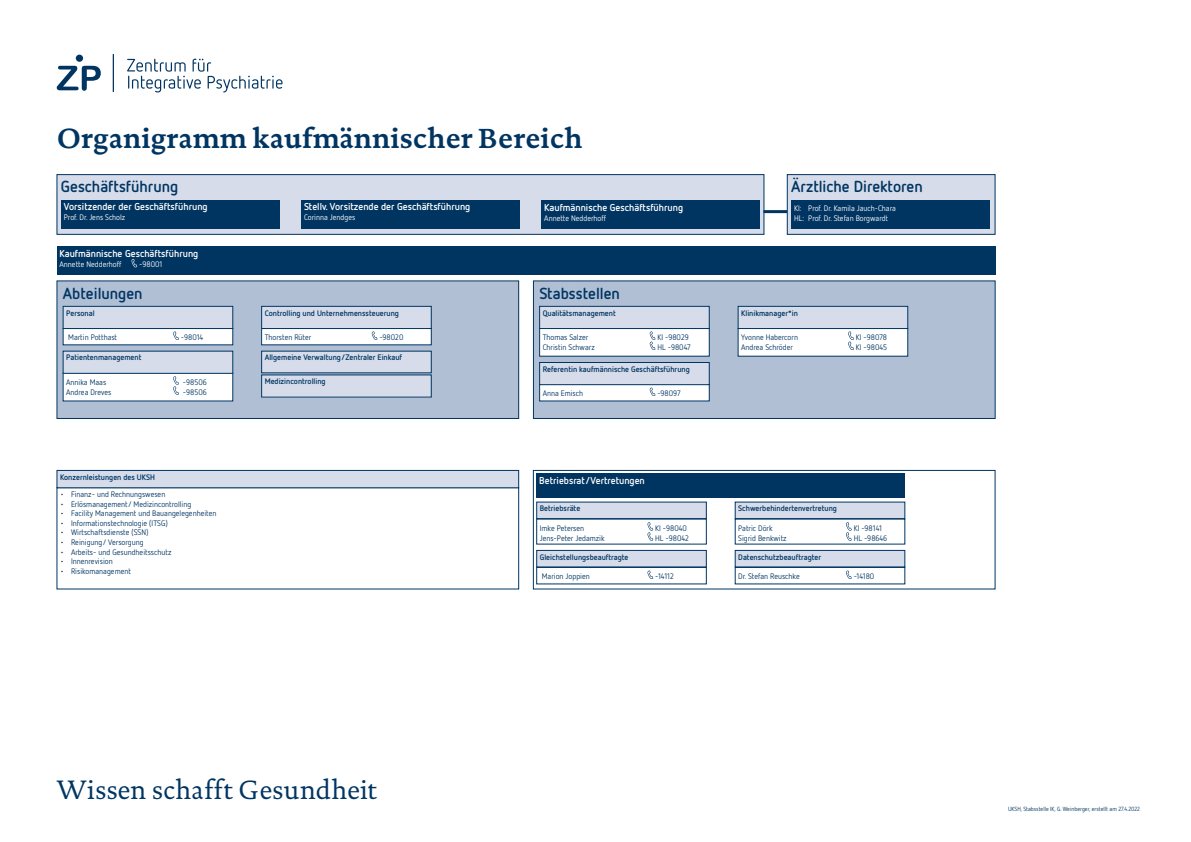
<style>
.page{position:relative;width:1191px;height:842px;background:#fff}
.page>*{position:absolute;margin:0;border:0;box-sizing:border-box;transform-origin:0 0}
.t1{font:700 28px "DTL Documenta TOT";color:#003562}
.t2{font:27px "DTL Documenta TOT";letter-spacing:.015em;color:#003562}
.t3{font:700 16px "Netto OT";color:#003562}
.t4{font:700 10px "Netto OT";color:#fff}
.t5{font:8px "Netto OT";color:#003562}
.t6{font:700 8px "Netto OT";color:#003562}
.t7{font:8px/9.6px "Netto OT";color:#fff}
.t8{font:6px "Netto OT";color:#003562}
</style>
<div class="page">
<svg style="left:56px;top:174px;width:708px;height:61px;background:#c4cedd"></svg>
<svg style="left:786px;top:174px;width:209px;height:61px;background:#c6cfde"></svg>
<div style="left:61px;top:200px;width:218px;height:28px;background:#003562"></div>
<div style="left:541px;top:200px;width:219px;height:29px;background:#003562"></div>
<div style="left:791px;top:200px;width:198px;height:29px;background:#003562"></div>
<div style="left:301px;top:200px;width:218px;height:28px;background:#003562"></div>
<hr style="left:763px;top:210px;width:24px;height:3px;background:#003562">
<div style="left:533px;top:281px;width:462px;height:137px;background:#b1bfd5"></div>
<div style="left:539px;top:328px;width:170px;height:28px;background:#fff"></div>
<svg style="left:650px;top:331px;width:5px;height:19px"></svg>
<div style="left:539px;top:306px;width:170px;height:22px;background:#d6dce9"></div>
<div style="left:539px;top:306px;width:170px;height:23px;border:1px solid #003562"></div>
<div style="left:738px;top:328px;width:169px;height:28px;background:#fff"></div>
<svg style="left:848px;top:331px;width:6px;height:19px"></svg>
<div style="left:738px;top:306px;width:169px;height:22px;background:#d6dce9"></div>
<div style="left:738px;top:306px;width:170px;height:23px;border:1px solid #003562"></div>
<div style="left:539px;top:384px;width:170px;height:17px;background:#fff"></div>
<svg style="left:650px;top:388px;width:5px;height:8px"></svg>
<div style="left:539px;top:362px;width:170px;height:23px;background:#d6dce9"></div>
<div style="left:539px;top:362px;width:170px;height:23px;border:1px solid #003562"></div>
<div style="left:533px;top:281px;width:462px;height:138px;border:1px solid #003562"></div>
<div style="left:57px;top:281px;width:461px;height:137px;background:#b1bfd5"></div>
<div style="left:63px;top:328px;width:170px;height:17px;background:#fff"></div>
<svg style="left:173px;top:331px;width:6px;height:9px"></svg>
<div style="left:63px;top:306px;width:170px;height:22px;background:#d6dce9"></div>
<div style="left:63px;top:306px;width:170px;height:23px;border:1px solid #003562"></div>
<div style="left:262px;top:328px;width:169px;height:17px;background:#fff"></div>
<svg style="left:372px;top:331px;width:5px;height:9px"></svg>
<div style="left:262px;top:306px;width:169px;height:22px;background:#d6dce9"></div>
<div style="left:261px;top:306px;width:170px;height:23px;border:1px solid #003562"></div>
<div style="left:63px;top:373px;width:170px;height:28px;background:#fff"></div>
<svg style="left:173px;top:376px;width:6px;height:19px"></svg>
<div style="left:63px;top:351px;width:170px;height:22px;background:#d6dce9"></div>
<div style="left:63px;top:351px;width:170px;height:23px;border:1px solid #003562"></div>
<div style="left:262px;top:351px;width:169px;height:22px;background:#d6dce9"></div>
<div style="left:262px;top:375px;width:169px;height:22px;background:#d6dce9"></div>
<div style="left:57px;top:281px;width:462px;height:138px;border:1px solid #003562"></div>
<div style="left:57px;top:247px;width:938px;height:28px;background:#003562"></div>
<svg style="left:132px;top:259px;width:5px;height:8px"></svg>
<div style="left:536px;top:473px;width:368px;height:25px;background:#003562"></div>
<svg style="left:647px;top:522px;width:6px;height:19px"></svg>
<div style="left:536px;top:502px;width:170px;height:17px;background:#d6dce9"></div>
<div style="left:536px;top:502px;width:170px;height:17px;border:1px solid #003562"></div>
<svg style="left:846px;top:522px;width:5px;height:19px"></svg>
<div style="left:735px;top:502px;width:170px;height:17px;background:#d6dce9"></div>
<div style="left:735px;top:502px;width:170px;height:17px;border:1px solid #003562"></div>
<svg style="left:647px;top:570px;width:6px;height:9px"></svg>
<div style="left:536px;top:567px;width:170px;height:17px;border:1px solid #003562"></div>
<div style="left:536px;top:550px;width:170px;height:17px;background:#d6dce9"></div>
<div style="left:536px;top:550px;width:170px;height:17px;border:1px solid #003562"></div>
<svg style="left:846px;top:570px;width:5px;height:9px"></svg>
<div style="left:735px;top:567px;width:170px;height:17px;border:1px solid #003562"></div>
<div style="left:735px;top:550px;width:170px;height:17px;background:#d6dce9"></div>
<div style="left:735px;top:550px;width:170px;height:17px;border:1px solid #003562"></div>
<div style="left:533px;top:470px;width:462px;height:119px;border:1px solid #003562"></div>
<div style="left:76px;top:55px;width:7px;height:7px;background:#003562;border-radius:50%"></div>
<svg style="left:57px;top:66px;width:44px;height:25px"></svg>
<svg style="left:127px;top:59px;width:155px;height:33px"></svg>
<hr style="left:113px;top:54px;width:1px;height:38px;background:#003562">
<div style="left:57px;top:470px;width:461px;height:18px;background:#d6dce9"></div>
<div style="left:57px;top:470px;width:462px;height:18px;border:1px solid #003562"></div>
<h1 class="t1" style="left:57px;top:121px;width:527px">Organigramm kaufmännischer Bereich</h1>
<h3 class="t3" style="left:61px;top:177px;width:119px">Geschäftsführung</h3>
<h3 class="t3" style="left:791px;top:177px;width:133px">Ärztliche Direktoren</h3>
<p class="t4" style="left:544px;top:201px;width:140px">Kaufmännische Geschäftsführung</p>
<p class="t7" style="left:544px;top:213px;width:64px">Annette Nedderhoff</p>
<p class="t7" style="left:794px;top:204px;width:103px">KI: Prof. Dr. Kamila Jauch-Chara<br>HL: Prof. Dr. Stefan Borgwardt</p>
<p class="t4" style="left:64px;top:201px;width:145px">Vorsitzender der Geschäftsführung</p>
<p class="t7" style="left:64px;top:212px;width:63px">Prof. Dr. Jens Scholz</p>
<p class="t4" style="left:304px;top:201px;width:168px">Stellv. Vorsitzende der Geschäftsführung</p>
<p class="t7" style="left:304px;top:212px;width:53px">Corinna Jendges</p>
<p class="t4" style="left:60px;top:247px;width:140px">Kaufmännische Geschäftsführung</p>
<p class="t7" style="left:60px;top:260px;width:64px">Annette Nedderhoff</p>
<p class="t7" style="left:139px;top:260px;width:25px">-98001</p>
<h3 class="t3" style="left:63px;top:284px;width:81px">Abteilungen</h3>
<p class="t5" style="left:68px;top:332px;width:50px">Martin Potthast</p>
<p class="t5" style="left:181px;top:332px;width:24px">-98014</p>
<p class="t6" style="left:66px;top:308px;width:30px">Personal</p>
<p class="t6" style="left:265px;top:308px;width:136px">Controlling und Unternehmenssteuerung</p>
<p class="t5" style="left:265px;top:332px;width:48px">Thorsten Rüter</p>
<p class="t5" style="left:379px;top:332px;width:26px">-98020</p>
<p class="t6" style="left:66px;top:353px;width:77px">Patientenmanagement</p>
<p class="t6" style="left:265px;top:353px;width:139px">Allgemeine Verwaltung/Zentraler Einkauf</p>
<p class="t6" style="left:265px;top:376px;width:62px">Medizincontrolling</p>
<p class="t5" style="left:66px;top:377px;width:42px">Annika Maas</p>
<p class="t5" style="left:183px;top:377px;width:25px">-98506</p>
<p class="t5" style="left:66px;top:387px;width:47px">Andrea Dreves</p>
<p class="t5" style="left:183px;top:387px;width:25px">-98506</p>
<p class="t6" style="left:60px;top:472px;width:96px">Konzernleistungen des UKSH</p>
<p class="t5" style="left:60px;top:489px;width:107px">• Finanz- und Rechnungswesen</p>
<p class="t5" style="left:60px;top:499px;width:133px">• Erlösmanagement/ Medizincontrolling</p>
<p class="t5" style="left:60px;top:508px;width:158px">• Facility Management und Bauangelegenheiten</p>
<p class="t5" style="left:60px;top:518px;width:109px">• Informationstechnologie (ITSG)</p>
<p class="t5" style="left:60px;top:528px;width:90px">• Wirtschaftsdienste (SSN)</p>
<p class="t5" style="left:60px;top:537px;width:85px">• Reinigung/ Versorgung</p>
<p class="t5" style="left:60px;top:547px;width:113px">• Arbeits- und Gesundheitsschutz</p>
<p class="t5" style="left:60px;top:556px;width:54px">• Innenrevision</p>
<p class="t5" style="left:60px;top:566px;width:72px">• Risikomanagement</p>
<h2 class="t2" style="left:57px;top:774px;width:321px">Wissen schafft Gesundheit</h2>
<h3 class="t3" style="left:539px;top:284px;width:82px">Stabsstellen</h3>
<p class="t5" style="left:543px;top:332px;width:47px">Thomas Salzer</p>
<p class="t5" style="left:657px;top:332px;width:33px">KI -98029</p>
<p class="t5" style="left:543px;top:342px;width:54px">Christin Schwarz</p>
<p class="t5" style="left:657px;top:342px;width:35px">HL -98047</p>
<p class="t6" style="left:543px;top:308px;width:75px">Qualitätsmanagement</p>
<p class="t6" style="left:543px;top:364px;width:149px">Referentin kaufmännische Geschäftsführung</p>
<p class="t5" style="left:543px;top:388px;width:42px">Anna Emisch</p>
<p class="t5" style="left:657px;top:388px;width:25px">-98097</p>
<p class="t4" style="left:539px;top:474px;width:107px">Betriebsrat/Vertretungen</p>
<p class="t5" style="left:540px;top:523px;width:46px">Imke Petersen</p>
<p class="t5" style="left:655px;top:523px;width:33px">KI -98040</p>
<p class="t5" style="left:540px;top:533px;width:66px">Jens-Peter Jedamzik</p>
<p class="t5" style="left:655px;top:533px;width:35px">HL -98042</p>
<p class="t6" style="left:540px;top:503px;width:42px">Betriebsräte</p>
<p class="t6" style="left:540px;top:552px;width:90px">Gleichstellungsbeauftragte</p>
<p class="t5" style="left:542px;top:571px;width:50px">Marion Joppien</p>
<p class="t5" style="left:655px;top:571px;width:20px">-14112</p>
<p class="t6" style="left:741px;top:308px;width:58px">Klinikmanager*in</p>
<p class="t5" style="left:741px;top:332px;width:58px">Yvonne Habercorn</p>
<p class="t5" style="left:856px;top:332px;width:33px">KI -98078</p>
<p class="t5" style="left:741px;top:342px;width:53px">Andrea Schröder</p>
<p class="t5" style="left:856px;top:342px;width:33px">KI -98045</p>
<p class="t6" style="left:738px;top:503px;width:100px">Schwerbehindertenvertretung</p>
<p class="t5" style="left:738px;top:523px;width:36px">Patric Dörk</p>
<p class="t5" style="left:853px;top:523px;width:30px">KI -98141</p>
<p class="t5" style="left:738px;top:533px;width:50px">Sigrid Benkwitz</p>
<p class="t5" style="left:853px;top:533px;width:35px">HL -98646</p>
<p class="t6" style="left:738px;top:552px;width:84px">Datenschutzbeauftragter</p>
<p class="t5" style="left:738px;top:571px;width:63px">Dr. Stefan Reuschke</p>
<p class="t5" style="left:853px;top:571px;width:22px">-14180</p>
<p class="t8" style="left:1008px;top:805px;width:133px">UKSH, Stabsstelle IK, G. Weinberger, erstellt am 27.4.2022</p>
</div>
